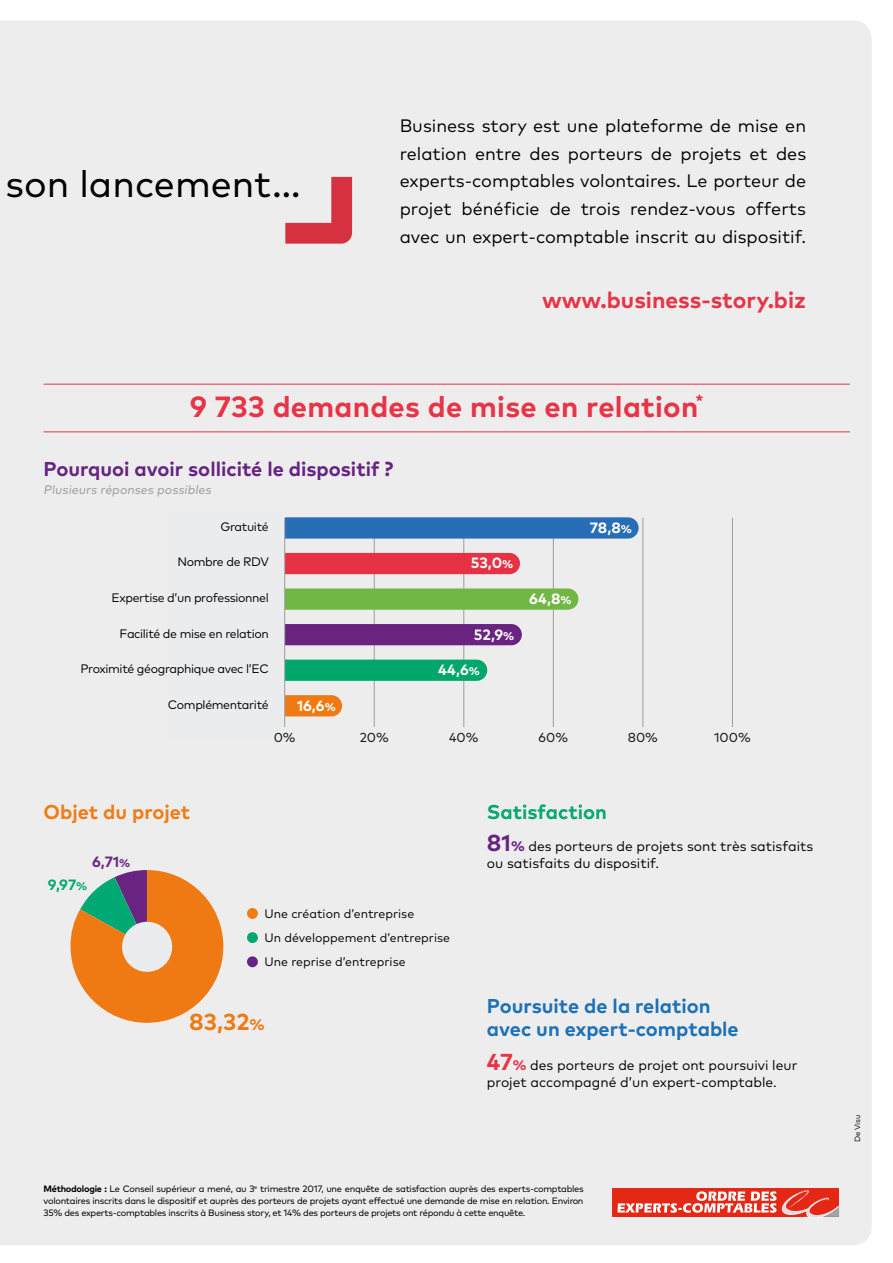
<style>
.page{position:relative;width:893px;height:1263px;background:#fff}
.page>*{position:absolute;margin:0;border:0;box-sizing:border-box;transform-origin:0 0}
.t1{font:37.5px "Mark Pro";color:#000}
.t2{font:700 29.25px "Mark Pro";letter-spacing:.01em;color:#e73446}
.t3{font:700 23.1px "Mark Pro";color:#ef7a14}
.t4{font:700 22.8px "Mark Pro";color:#e73446}
.t5{font:700 19.95px/22.5px "Mark Pro";color:#1d71b8}
.t6{font:700 19.95px "Mark Pro";color:#662383}
.t7{font:700 19.95px "Mark Pro";color:#ef7d17}
.t8{font:700 19.95px "Mark Pro";color:#00a870}
.t9{font:18px/27.8px "Mark Pro";color:#000;text-align:justify}
.t10{font:700 14.85px "Mark Pro";color:#fff}
.t11{font:700 14.85px "Mark Pro";color:#00a874}
.t12{font:700 14.85px "Mark Pro";color:#692482}
.t13{font:13.8px/17px "Mark Pro";color:#000}
.t14{font:13.05px "Mark Pro";color:#1a1712}
.t15{font:12.3px "Mark Pro";letter-spacing:-.03em;color:#000}
.t16{font:12.3px/24.2px "Mark Pro";color:#000}
.t17{font:12.3px "Mark Pro";color:#9d9d9c}
.t18{font:9.15px/12.3px "Mark Pro";letter-spacing:-.03em;color:#000;text-align:justify}
.t19{font:7.65px "Mark Pro";letter-spacing:-.01em;color:#000}
.s1{font-size:11.1px}
.s2{font-weight:700;font-size:23.1px;color:#662383}
.s3{font-weight:700;color:#662383}
.s4{font-size:15.3px}
.s5{font-weight:700;font-size:23.1px;color:#e73446}
.s6{font-weight:700;color:#e73446}
.s7{font-weight:700}
</style>
<div class="page">
<div style="left:0;top:21px;width:872px;height:1224px;background:#ededed"></div>
<div style="left:612px;top:1188px;width:169px;height:29px;background:#e52715"></div>
<svg style="left:617px;top:1188px;width:228px;height:31px"></svg>
<hr style="left:44px;top:384px;width:806px;height:1px;background:#e73446">
<hr style="left:44px;top:431px;width:806px;height:1px;background:#e73446">
<svg style="left:71px;top:870px;width:152px;height:153px;background:#d69b60"></svg>
<div style="left:247px;top:908px;width:11px;height:11px;background:#ef7d17;border-radius:50%"></div>
<div style="left:247px;top:932px;width:11px;height:11px;background:#00a870;border-radius:50%"></div>
<div style="left:247px;top:956px;width:11px;height:11px;background:#662383;border-radius:50%"></div>
<hr style="left:374px;top:518px;width:1px;height:209px;background:#9d9ca0">
<hr style="left:463px;top:518px;width:1px;height:209px;background:#9d9ca0">
<hr style="left:553px;top:518px;width:1px;height:209px;background:#9d9ca0">
<hr style="left:643px;top:518px;width:1px;height:209px;background:#9d9ca0">
<hr style="left:732px;top:518px;width:1px;height:209px;background:#9d9ca0">
<div style="left:260px;top:695px;width:82px;height:21px;background:#ef7a14;border-radius:11px"></div>
<div style="left:266px;top:517px;width:373px;height:22px;background:#286eb6;border-radius:11px"></div>
<div style="left:260px;top:553px;width:260px;height:21px;background:#e73246;border-radius:11px"></div>
<div style="left:231px;top:588px;width:347px;height:22px;background:#71b746;border-radius:11px"></div>
<div style="left:265px;top:624px;width:257px;height:21px;background:#692482;border-radius:11px"></div>
<div style="left:251px;top:660px;width:236px;height:21px;background:#00a76a;border-radius:11px"></div>
<div style="left:167px;top:508px;width:117px;height:234px;background:#ebecee"></div>
<hr style="left:284px;top:518px;width:1px;height:209px;background:#9d9ca0">
<svg style="left:285px;top:177px;width:67px;height:67px;background:#e08c94"></svg>
<h1 class="t1" style="left:5px;top:155px;width:297px">son lancement…</h1>
<h3 class="t9" style="left:400px;top:110px;width:408px">Business story est une plateforme de mise en relation entre des porteurs de projets et des experts-comptables volontaires. Le porteur de projet bénéficie de trois rendez-vous offerts avec un expert-comptable inscrit au dispositif.</h3>
<h3 class="t4" style="left:542px;top:283px;width:265px">www.business-story.biz</h3>
<h2 class="t2" style="left:190px;top:384px;width:515px">9 733 demandes de mise en relation<sup>*</sup></h2>
<h3 class="t6" style="left:44px;top:454px;width:351px">Pourquoi avoir sollicité le dispositif ?</h3>
<h3 class="t17" style="left:44px;top:481px;width:171px">Plusieurs réponses possibles</h3>
<h3 class="t15" style="left:220px;top:517px;width:50px">Gratuité</h3>
<h3 class="t15" style="left:177px;top:553px;width:93px">Nombre de RDV</h3>
<h3 class="t15" style="left:112px;top:588px;width:159px">Expertise d’un professionnel</h3>
<h3 class="t15" style="left:120px;top:624px;width:151px">Facilité de mise en relation</h3>
<h3 class="t15" style="left:80px;top:660px;width:190px">Proximité géographique avec l’EC</h3>
<h3 class="t15" style="left:168px;top:695px;width:102px">Complémentarité</h3>
<h3 class="t10" style="left:297px;top:694px;width:40px">16,6<span class="s1">%</span></h3>
<h3 class="t10" style="left:471px;top:552px;width:44px">53,0<span class="s1">%</span></h3>
<h3 class="t10" style="left:474px;top:623px;width:42px">52,9<span class="s1">%</span></h3>
<h3 class="t10" style="left:438px;top:659px;width:43px">44,6<span class="s1">%</span></h3>
<h3 class="t10" style="left:529px;top:587px;width:44px">64,8<span class="s1">%</span></h3>
<h3 class="t10" style="left:590px;top:516px;width:44px">78,8<span class="s1">%</span></h3>
<h3 class="t7" style="left:44px;top:797px;width:148px">Objet du projet</h3>
<h3 class="t12" style="left:92px;top:851px;width:40px">6,71<span class="s1">%</span></h3>
<h3 class="t11" style="left:48px;top:873px;width:41px">9,97<span class="s1">%</span></h3>
<h3 class="t14" style="left:274px;top:727px;width:23px">0%</h3>
<h3 class="t14" style="left:360px;top:727px;width:31px">20%</h3>
<h3 class="t14" style="left:449px;top:727px;width:31px">40%</h3>
<h3 class="t14" style="left:539px;top:727px;width:31px">60%</h3>
<h3 class="t14" style="left:628px;top:727px;width:32px">80%</h3>
<h3 class="t14" style="left:714px;top:727px;width:38px">100%</h3>
<h3 class="t8" style="left:487px;top:797px;width:122px">Satisfaction</h3>
<h3 class="t13" style="left:487px;top:836px;width:328px"><span class="s2">81</span><span class="s3">%</span> des porteurs de projets sont très satisfaits ou satisfaits du dispositif.</h3>
<h3 class="t16" style="left:264px;top:900px;width:187px">Une création d’entreprise<br>Un développement d’entreprise<br>Une reprise d’entreprise</h3>
<h3 class="t3" style="left:189px;top:1004px;width:77px">83,32<span class="s4">%</span></h3>
<h3 class="t5" style="left:487px;top:993px;width:253px">Poursuite de la relation avec un expert-comptable</h3>
<h3 class="t13" style="left:487px;top:1055px;width:312px"><span class="s5">47</span><span class="s6">%</span> des porteurs de projet ont poursuivi leur projet accompagné d’un expert-comptable.</h3>
<p class="t18" style="left:44px;top:1182px;width:542px"><span class="s7">Méthodologie :</span> Le Conseil supérieur a mené, au 3<sup>e</sup> trimestre 2017, une enquête de satisfaction auprès des experts-comptables volontaires inscrits dans le dispositif et auprès des porteurs de projets ayant effectué une demande de mise en relation. Environ 35% des experts-comptables inscrits à Business story, et 14% des porteurs de projets ont répondu à cette enquête.</p>
<p class="t19" style="left:852px;top:1142px;width:29px;rotate:-90deg">De Visu</p>
</div>
